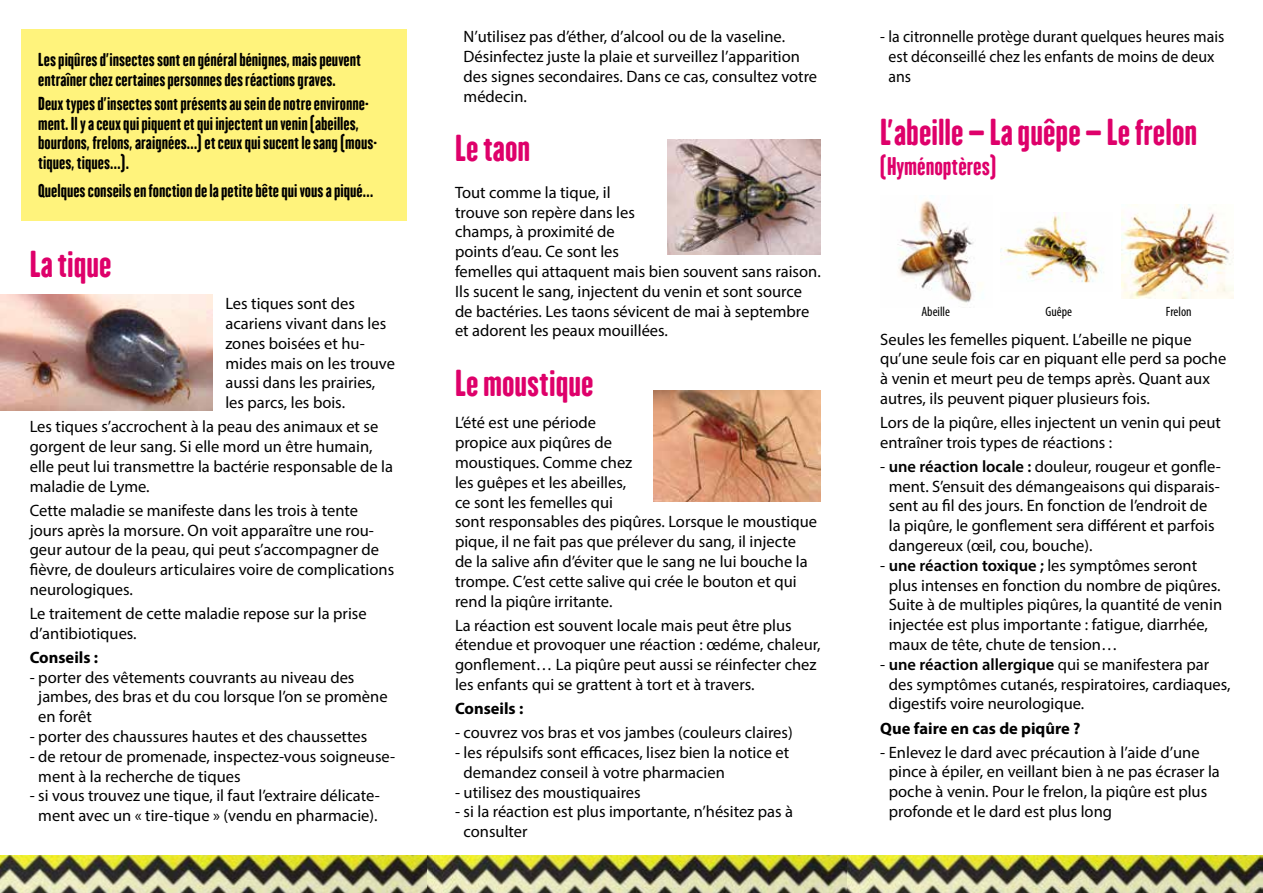
<style>
.page{position:relative;width:1263px;height:893px;background:#fff}
.page>*{position:absolute;margin:0;border:0;box-sizing:border-box;transform-origin:0 0}
.t1{font:33px "H.H.Samuel";color:#de006a}
.t2{font:22.5px "H.H.Samuel";color:#de006a}
.t3{font:16.5px/19.8px "Myriad Pro";color:#000}
.t4{font:16.5px/19.8px "H.H.Samuel";color:#000}
.t5{font:16.5px/19.8px "Myriad Pro";color:#000;scale:.96 1}
.t6{font:700 16.5px "Myriad Pro";color:#000}
.t7{font:condensed 13.5px "Myriad Pro";color:#000}
.s1{font-weight:600}
</style>
<div class="page">
<div style="left:21px;top:30px;width:386px;height:191px;background:#fff37c"></div>
<img style="left:0;top:294px;width:213px;height:117px">
<img style="left:668px;top:139px;width:153px;height:115px">
<img style="left:654px;top:390px;width:167px;height:112px">
<img style="left:0;top:855px;width:844px;height:38px">
<img style="left:844px;top:855px;width:419px;height:38px">
<img style="left:897px;top:200px;width:77px;height:103px">
<img style="left:1001px;top:212px;width:101px;height:71px">
<img style="left:1121px;top:205px;width:112px;height:94px">
<p class="t4" style="left:38px;top:49px;width:324px">Les piqûres d’insectes sont en général bénignes, mais peuvent entraîner chez certaines personnes des réactions graves.</p>
<p class="t4" style="left:38px;top:93px;width:340px">Deux types d’insectes sont présents au sein de notre environne&shy;ment. Il y a ceux qui piquent et qui injectent un venin (abeilles, bourdons, frelons, araignées…) et ceux qui sucent le sang (mous&shy;tiques, tiques…).</p>
<p class="t4" style="left:38px;top:181px;width:336px">Quelques conseils en fonction de la petite bête qui vous a piqué…</p>
<h1 class="t1" style="left:30px;top:243px;width:84px">La tique</h1>
<p class="t3" style="left:225px;top:293px;width:171px">Les tiques sont des acariens vivant dans les zones boisées et hu&shy;mides mais on les trouve aussi dans les prairies, les parcs, les bois.</p>
<p class="t3" style="left:30px;top:417px;width:365px">Les tiques s’accrochent à la peau des animaux et se gorgent de leur sang. Si elle mord un être humain, elle peut lui transmettre la bactérie responsable de la maladie de Lyme.</p>
<p class="t3" style="left:30px;top:500px;width:366px">Cette maladie se manifeste dans les trois à tente jours après la morsure. On voit apparaître une rou&shy;geur autour de la peau, qui peut s’accompagner de fièvre, de douleurs articulaires voire de complications neurologiques.</p>
<p class="t3" style="left:30px;top:603px;width:338px">Le traitement de cette maladie repose sur la prise d’antibiotiques.</p>
<p class="t6" style="left:30px;top:646px;width:70px">Conseils :</p>
<p class="t3" style="left:38px;top:667px;width:351px;text-indent:-9px">- porter des vêtements couvrants au niveau des jambes, des bras et du cou lorsque l’on se promène en forêt</p>
<p class="t3" style="left:30px;top:726px;width:339px">- porter des chaussures hautes et des chaussettes</p>
<p class="t3" style="left:38px;top:746px;width:359px;text-indent:-9px">- de retour de promenade, inspectez-vous soigneuse&shy;ment à la recherche de tiques</p>
<p class="t3" style="left:30px;top:786px;width:352px;text-align:center">- si vous trouvez une tique, il faut l’extraire délicate&shy;ment avec un « tire-tique » (vendu en pharmacie).</p>
<p class="t3" style="left:464px;top:26px;width:355px">N’utilisez pas d’éther, d’alcool ou de la vaseline.<br>Désinfectez juste la plaie et surveillez l’apparition des signes secondaires. Dans ce cas, consultez votre médecin.</p>
<h1 class="t1" style="left:455px;top:127px;width:77px">Le taon</h1>
<p class="t3" style="left:455px;top:182px;width:367px">Tout comme la tique, il<br>trouve son repère dans les<br>champs, à proximité de<br>points d’eau. Ce sont les<br>femelles qui attaquent mais bien souvent sans raison.<br>Ils sucent le sang, injectent du venin et sont source de bactéries. Les taons sévicent de mai à septembre et adorent les peaux mouillées.</p>
<h1 class="t1" style="left:455px;top:362px;width:140px">Le moustique</h1>
<p class="t3" style="left:455px;top:413px;width:364px">L’été est une période<br>propice aux piqûres de<br>moustiques. Comme chez<br>les guêpes et les abeilles,<br>ce sont les femelles qui<br>sont responsables des piqûres. Lorsque le moustique pique, il ne fait pas que prélever du sang, il injecte de la salive afin d’éviter que le sang ne lui bouche la trompe. C’est cette salive qui crée le bouton et qui rend la piqûre irritante.</p>
<p class="t3" style="left:455px;top:615px;width:367px">La réaction est souvent locale mais peut être plus étendue et provoquer une réaction : œdéme, chaleur, gonflement… La piqûre peut aussi se réinfecter chez les enfants qui se grattent à tort et à travers.</p>
<p class="t6" style="left:455px;top:698px;width:70px">Conseils :</p>
<p class="t3" style="left:455px;top:722px;width:339px">- couvrez vos bras et vos jambes (couleurs claires)</p>
<p class="t3" style="left:464px;top:742px;width:327px;text-indent:-9px">- les répulsifs sont efficaces, lisez bien la notice et demandez conseil à votre pharmacien</p>
<p class="t3" style="left:455px;top:782px;width:187px">- utilisez des moustiquaires</p>
<p class="t3" style="left:464px;top:802px;width:331px;text-indent:-9px">- si la réaction est plus importante, n’hésitez pas à consulter</p>
<p class="t5" style="left:888px;top:26px;width:351px;text-indent:-8px">- la citronnelle protège durant quelques heures mais est déconseillé chez les enfants de moins de deux ans</p>
<h1 class="t1" style="left:880px;top:111px;width:318px">L’abeille – La guêpe – Le frelon</h1>
<h2 class="t2" style="left:880px;top:152px;width:118px">(Hyménoptères)</h2>
<p class="t7" style="left:921px;top:303px;width:30px">Abeille</p>
<p class="t7" style="left:1045px;top:303px;width:28px">Guêpe</p>
<p class="t7" style="left:1166px;top:303px;width:27px">Frelon</p>
<p class="t3" style="left:880px;top:329px;width:348px">Seules les femelles piquent. L’abeille ne pique qu’une seule fois car en piquant elle perd sa poche à venin et meurt peu de temps après. Quant aux autres, ils peuvent piquer plusieurs fois.</p>
<p class="t3" style="left:880px;top:412px;width:342px">Lors de la piqûre, elles injectent un venin qui peut entraîner trois types de réactions :</p>
<p class="t3" style="left:889px;top:456px;width:334px;text-indent:-9px">- <span class="s1">une réaction locale :</span> douleur, rougeur et gonfle&shy;ment. S’ensuit des démangeaisons qui disparais&shy;sent au fil des jours. En fonction de l’endroit de la piqûre, le gonflement sera différent et parfois dangereux (œil, cou, bouche).</p>
<p class="t3" style="left:889px;top:555px;width:335px;text-indent:-9px">- <span class="s1">une réaction toxique ;</span> les symptômes seront plus intenses en fonction du nombre de piqûres.<br>Suite à de multiples piqûres, la quantité de venin injectée est plus importante : fatigue, diarrhée, maux de tête, chute de tension…</p>
<p class="t3" style="left:889px;top:654px;width:343px;text-indent:-9px">- <span class="s1">une réaction allergique</span> qui se manifestera par des symptômes cutanés, respiratoires, cardiaques, digestifs voire neurologique.</p>
<p class="t6" style="left:880px;top:717px;width:202px">Que faire en cas de piqûre ?</p>
<p class="t3" style="left:889px;top:742px;width:333px;text-indent:-9px">- Enlevez le dard avec précaution à l’aide d’une pince à épiler, en veillant bien à ne pas écraser la poche à venin. Pour le frelon, la piqûre est plus profonde et le dard est plus long</p>
</div>
